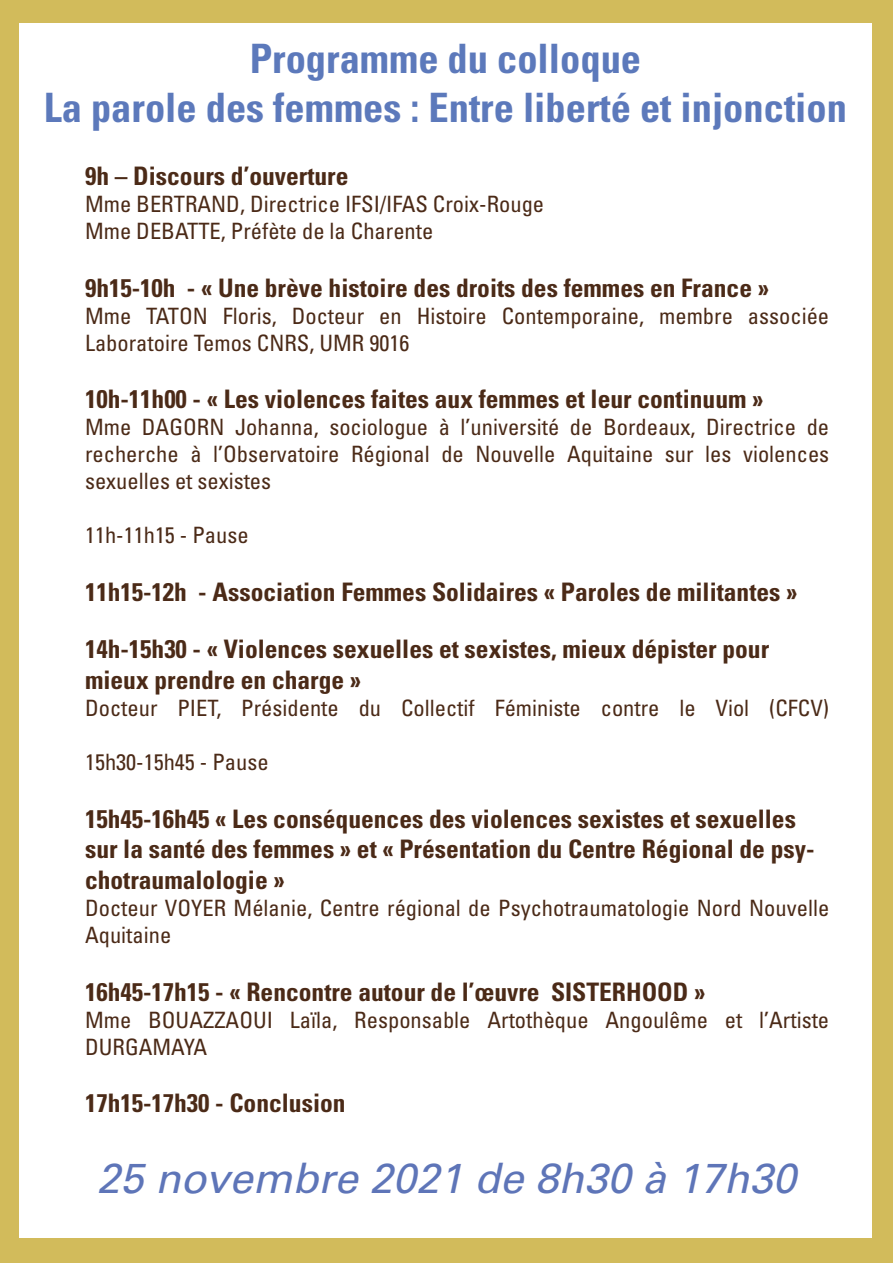
<style>
.page{position:relative;width:893px;height:1263px;background:#d2bb5b}
.page>*{position:absolute;margin:0;border:0;box-sizing:border-box;transform-origin:0 0}
.t1{font:italic 42px "Univers LT Std";color:#5e75b8}
.t2{font:700 condensed 40.5px/48.6px "Univers LT Std";color:#5c79bb;text-align:center}
.t3{font:700 condensed 25.5px/30.6px "Univers LT Std";color:#4b2a17}
.t4{font:condensed 22.5px/27px "Univers LT Std";color:#4b2a17}
</style>
<div class="page">
<div style="left:19px;top:23px;width:853px;height:1214px;background:#fff"></div>
<h2 class="t2" style="left:44px;top:34px;width:805px">Programme du colloque<br>La parole des femmes : Entre liberté et injonction</h2>
<p class="t3" style="left:85px;top:161px;width:265px">9h – Discours d’ouverture</p>
<p class="t4" style="left:85px;top:190px;width:461px">Mme BERTRAND, Directrice IFSI/IFAS Croix-Rouge<br>Mme DEBATTE, Préfète de la Charente</p>
<p class="t3" style="left:85px;top:272px;width:685px">9h15-10h - « Une brève histoire des droits des femmes en France »</p>
<p class="t4" style="left:85px;top:302px;width:746px">Mme TATON Floris, Docteur en Histoire Contemporaine, membre associée<br>Laboratoire Temos CNRS, UMR 9016</p>
<p class="t3" style="left:85px;top:384px;width:680px">10h-11h00 - « Les violences faites aux femmes et leur continuum »</p>
<p class="t4" style="left:85px;top:413px;width:746px;text-align:justify">Mme DAGORN Johanna, sociologue à l’université de Bordeaux, Directrice de recherche à l’Observatoire Régional de Nouvelle Aquitaine sur les violences sexuelles et sexistes</p>
<p class="t4" style="left:85px;top:521px;width:165px">11h-11h15 - Pause</p>
<p class="t3" style="left:85px;top:576px;width:714px">11h15-12h - Association Femmes Solidaires « Paroles de militantes »</p>
<p class="t3" style="left:85px;top:634px;width:686px">14h-15h30 - « Violences sexuelles et sexistes, mieux dépister pour mieux prendre en charge »</p>
<p class="t4" style="left:85px;top:694px;width:746px">Docteur PIET, Présidente du Collectif Féministe contre le Viol (CFCV)</p>
<p class="t4" style="left:85px;top:748px;width:185px">15h30-15h45 - Pause</p>
<p class="t3" style="left:85px;top:803px;width:731px">15h45-16h45 « Les conséquences des violences sexistes et sexuelles sur la santé des femmes » et « Présentation du Centre Régional de psy&shy;chotraumalologie »</p>
<p class="t4" style="left:85px;top:894px;width:746px">Docteur VOYER Mélanie, Centre régional de Psychotraumatologie Nord Nouvelle<br>Aquitaine</p>
<p class="t3" style="left:85px;top:976px;width:622px">16h45-17h15 - « Rencontre autour de l’œuvre SISTERHOOD »</p>
<p class="t4" style="left:85px;top:1006px;width:746px">Mme BOUAZZAOUI Laïla, Responsable Artothèque Angoulême et l’Artiste<br>DURGAMAYA</p>
<p class="t3" style="left:85px;top:1088px;width:262px">17h15-17h30 - Conclusion</p>
<h1 class="t1" style="left:97px;top:1154px;width:701px">25 novembre 2021 de 8h30 à 17h30</h1>
</div>
